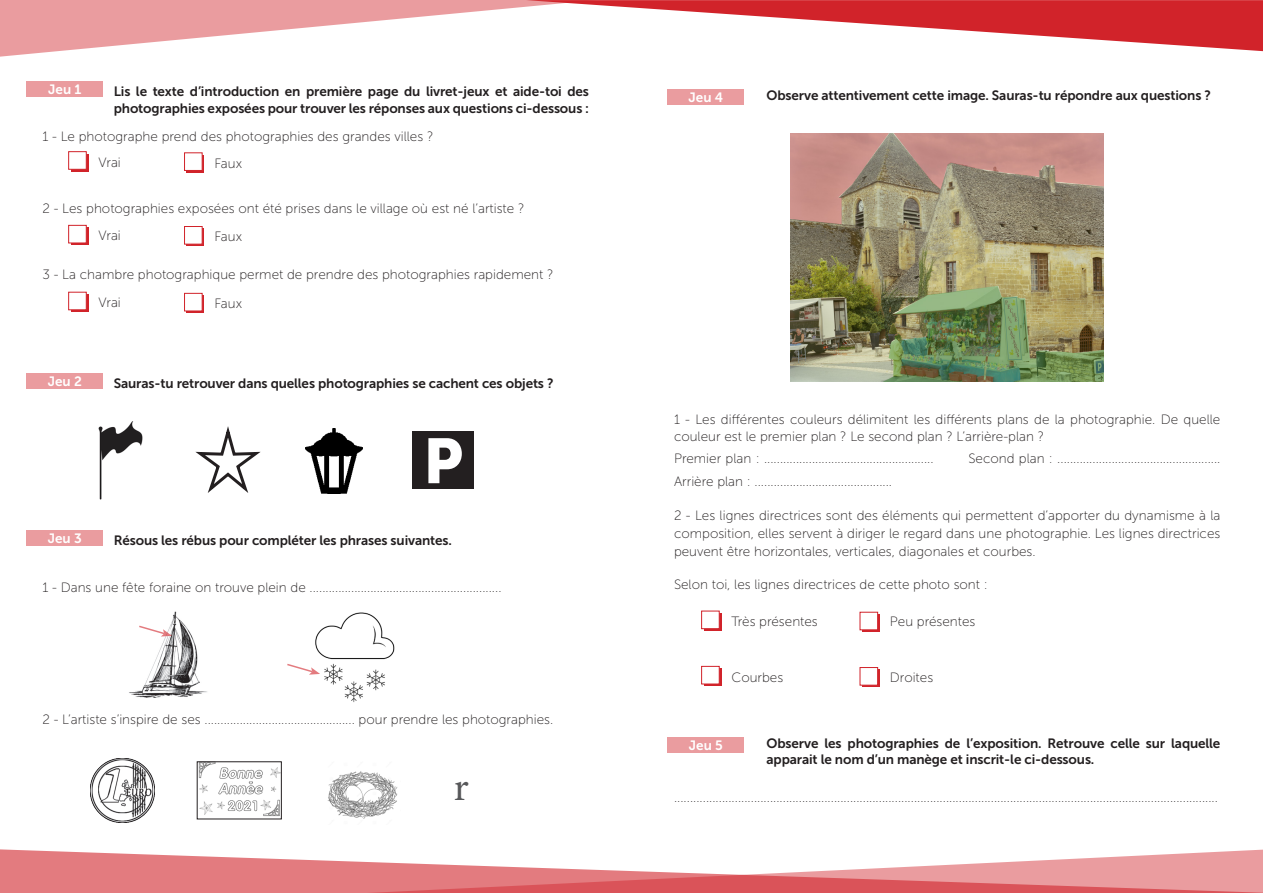
<style>
.page{position:relative;width:1263px;height:893px;background:#fff}
.page>*{position:absolute;margin:0;border:0;box-sizing:border-box;transform-origin:0 0}
.t1{font:63px "Museo Sans 900";color:#fff}
.t2{font:40.5px "Minion Pro";color:#57585a}
.t3{font:13.5px/18px "Museo Sans 100";color:#231f20}
.t4{font:13.5px/16.5px "Museo Sans 700";letter-spacing:-.01em;color:#231f20}
.t5{font:13.5px "Museo Sans 700";color:#fff}
</style>
<div class="page">
<img style="left:315px;top:612px;width:80px;height:90px">
<div style="left:0;top:849px;width:125px;height:44px;background:#e37b7f"></div>
<svg style="left:125px;top:849px;width:1138px;height:44px"></svg>
<svg style="left:0;top:0;width:526px;height:57px;fill:#ea9c9f"></svg>
<svg style="left:526px;top:0;width:737px;height:51px"></svg>
<div style="left:27px;top:82px;width:76px;height:15px;background:#ea9c9f"></div>
<div style="left:27px;top:374px;width:76px;height:15px;background:#ea9c9f"></div>
<div style="left:27px;top:530px;width:76px;height:16px;background:#ea9c9f"></div>
<div style="left:668px;top:89px;width:76px;height:16px;background:#ea9c9f"></div>
<div style="left:668px;top:737px;width:76px;height:15px;background:#ea9c9f"></div>
<div style="left:71px;top:227px;width:17px;height:18px;background:#d1232a"></div>
<div style="left:187px;top:229px;width:17px;height:17px;background:#d32e34"></div>
<div style="left:68px;top:225px;width:19px;height:18px;background:#fff;border:1px solid #d1232a"></div>
<div style="left:184px;top:226px;width:19px;height:18px;background:#fff;border:1px solid #d1232a"></div>
<div style="left:71px;top:294px;width:17px;height:18px;background:#d1232a"></div>
<div style="left:187px;top:295px;width:17px;height:18px;background:#d1232a"></div>
<div style="left:68px;top:292px;width:19px;height:18px;background:#fff;border:1px solid #d1232a"></div>
<div style="left:184px;top:293px;width:19px;height:18px;background:#fff;border:1px solid #d1232a"></div>
<div style="left:704px;top:613px;width:17px;height:18px;background:#d1232a"></div>
<div style="left:704px;top:668px;width:17px;height:18px;background:#d1232a"></div>
<div style="left:862px;top:614px;width:18px;height:18px;background:#d1232a"></div>
<div style="left:862px;top:670px;width:18px;height:17px;background:#d1232a"></div>
<div style="left:701px;top:611px;width:19px;height:18px;background:#fff;border:1px solid #d1232a"></div>
<div style="left:701px;top:666px;width:19px;height:18px;background:#fff;border:1px solid #d1232a"></div>
<div style="left:860px;top:612px;width:18px;height:18px;background:#fff;border:1px solid #d1232a"></div>
<div style="left:860px;top:667px;width:18px;height:18px;background:#fff;border:1px solid #d1232a"></div>
<div style="left:71px;top:154px;width:17px;height:17px;background:#d1232a"></div>
<div style="left:187px;top:155px;width:17px;height:18px;background:#d1232a"></div>
<div style="left:68px;top:151px;width:19px;height:19px;background:#fff;border:1px solid #d1232a"></div>
<div style="left:184px;top:152px;width:19px;height:19px;background:#fff;border:1px solid #d1232a"></div>
<svg style="left:195px;top:428px;width:66px;height:65px"></svg>
<img style="left:305px;top:428px;width:58px;height:65px">
<img style="left:129px;top:611px;width:78px;height:87px">
<svg style="left:138px;top:624px;width:34px;height:13px"></svg>
<svg style="left:287px;top:663px;width:33px;height:12px"></svg>
<img style="left:91px;top:759px;width:63px;height:63px">
<img style="left:199px;top:763px;width:81px;height:53px">
<img style="left:327px;top:771px;width:71px;height:48px">
<img style="left:791px;top:134px;width:312px;height:247px">
<div style="left:413px;top:431px;width:61px;height:58px;background:#231f20"></div>
<img style="left:98px;top:421px;width:45px;height:79px">
<p class="t5" style="left:48px;top:82px;width:35px">Jeu 1</p>
<p class="t4" style="left:114px;top:83px;width:477px">Lis le texte d’introduction en première page du livret-jeux et aide-toi des photographies exposées pour trouver les réponses aux questions ci-dessous :</p>
<p class="t4" style="left:766px;top:87px;width:446px">Observe attentivement cette image. Sauras-tu répondre aux questions ?</p>
<p class="t5" style="left:688px;top:90px;width:36px">Jeu 4</p>
<p class="t3" style="left:43px;top:127px;width:392px">1 - Le photographe prend des photographies des grandes villes ?</p>
<p class="t3" style="left:98px;top:153px;width:24px">Vrai</p>
<p class="t3" style="left:214px;top:154px;width:29px">Faux</p>
<p class="t3" style="left:43px;top:199px;width:483px">2 - Les photographies exposées ont été prises dans le village où est né l’artiste ?</p>
<p class="t3" style="left:98px;top:227px;width:24px">Vrai</p>
<p class="t3" style="left:214px;top:228px;width:29px">Faux</p>
<p class="t3" style="left:43px;top:265px;width:512px">3 - La chambre photographique permet de prendre des photographies rapidement ?</p>
<p class="t3" style="left:98px;top:294px;width:24px">Vrai</p>
<p class="t3" style="left:214px;top:295px;width:29px">Faux</p>
<p class="t5" style="left:48px;top:374px;width:36px">Jeu 2</p>
<p class="t5" style="left:48px;top:531px;width:36px">Jeu 3</p>
<p class="t4" style="left:114px;top:375px;width:441px">Sauras-tu retrouver dans quelles photographies se cachent ces objets ?</p>
<p class="t1" style="left:423px;top:425px;width:41px">P</p>
<p class="t4" style="left:114px;top:532px;width:340px">Résous les rébus pour compléter les phrases suivantes.</p>
<p class="t3" style="left:43px;top:579px;width:460px">1 - Dans une fête foraine on trouve plein de ............................................................</p>
<p class="t3" style="left:43px;top:711px;width:512px">2 - L’artiste s’inspire de ses ............................................... pour prendre les photographies.</p>
<p class="t2" style="left:454px;top:760px;width:17px">r</p>
<p class="t3" style="left:674px;top:412px;width:548px;line-height:16.5px">1 - Les différentes couleurs délimitent les différents plans de la photographie. De quelle couleur est le premier plan ? Le second plan ? L’arrière-plan ?</p>
<p class="t3" style="left:674px;top:450px;width:261px">Premier plan : .....................................................</p>
<p class="t3" style="left:968px;top:450px;width:254px">Second plan : ...................................................</p>
<p class="t3" style="left:674px;top:472px;width:220px">Arrière plan : ...........................................</p>
<p class="t3" style="left:674px;top:507px;width:548px;text-align:justify">2 - Les lignes directrices sont des éléments qui permettent d’apporter du dynamisme à la composition, elles servent à diriger le regard dans une photographie. Les lignes directrices peuvent être horizontales, verticales, diagonales et courbes.</p>
<p class="t3" style="left:674px;top:576px;width:315px">Selon toi, les lignes directrices de cette photo sont :</p>
<p class="t3" style="left:731px;top:613px;width:88px">Très présentes</p>
<p class="t3" style="left:731px;top:668px;width:53px">Courbes</p>
<p class="t3" style="left:890px;top:613px;width:87px">Peu présentes</p>
<p class="t3" style="left:890px;top:668px;width:45px">Droites</p>
<p class="t5" style="left:689px;top:737px;width:36px">Jeu 5</p>
<p class="t4" style="left:766px;top:735px;width:455px">Observe les photographies de l’exposition. Retrouve celle sur laquelle apparait le nom d’un manège et inscrit-le ci-dessous.</p>
<p class="t3" style="left:674px;top:789px;width:545px">..........................................................................................................................................................................</p>
</div>
